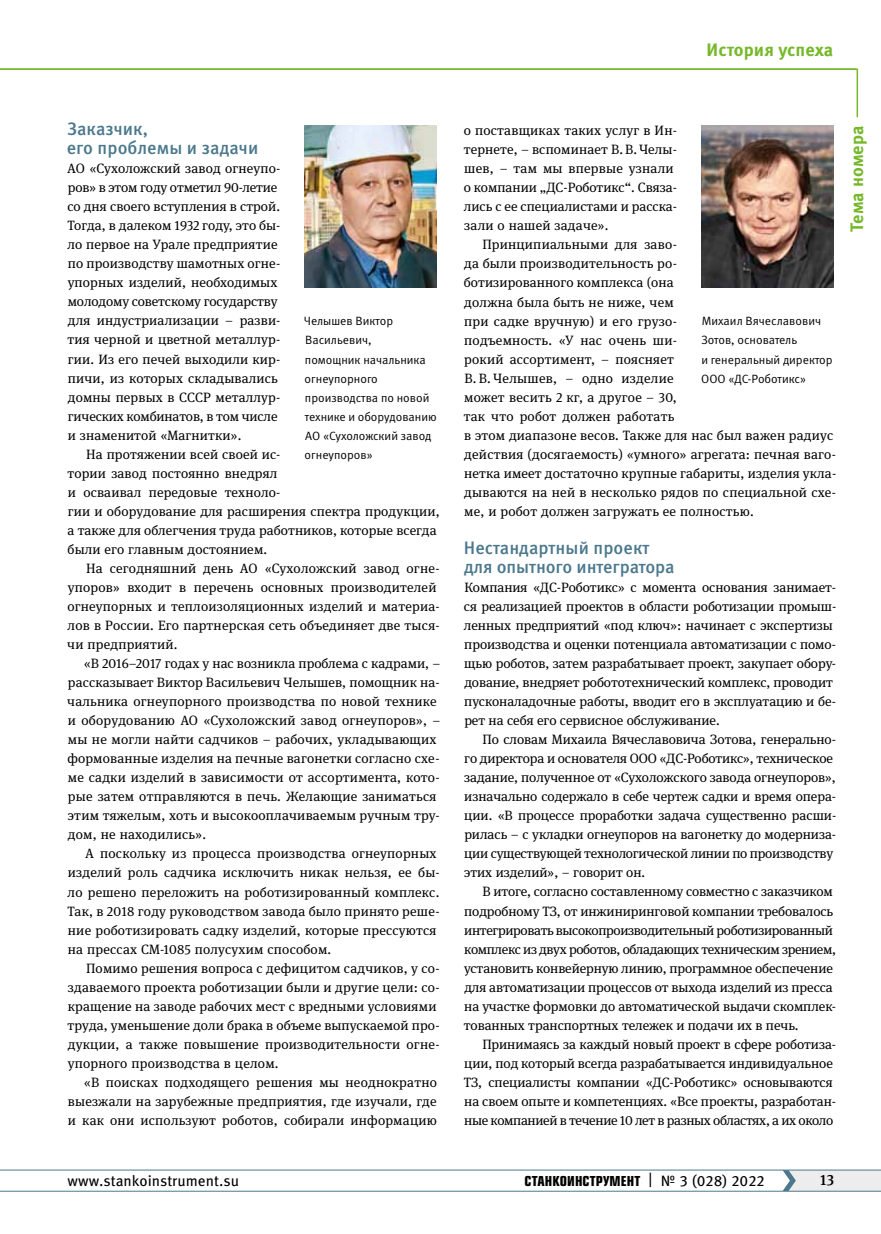
<style>
.page{position:relative;width:881px;height:1234px;background:#fff}
.page>*{position:absolute;margin:0;border:0;box-sizing:border-box;transform-origin:0 0}
.t1{font:500 18px/19px "Meta Pro";letter-spacing:.005em;color:#4b788c}
.t2{font:700 18px "Meta Pro";letter-spacing:.005em;color:#76b82a}
.t3{font:15px "Eurostile Con Hea";letter-spacing:.005em;color:#000}
.t4{font:15px "Meta Pro";color:#000}
.t5{font:500 15px "Meta Serif Pro";color:#000}
.t6{font:13.5px/19px "Meta Serif Pro";letter-spacing:.01em;color:#000}
.t7{font:13.5px/19px "Meta Serif Pro";letter-spacing:-.01em;color:#000}
.t8{font:12px/19px "Meta Pro Norm";color:#000}
.s1{font-family:"Meta Pro"}
</style>
<div class="page">
<hr style="left:0;top:1190px;width:880px;height:1px;background:#4b788c">
<hr style="left:0;top:1169px;width:880px;height:1px;background:#4b788c">
<svg style="left:782px;top:1169px;width:98px;height:21px;background:#dde2e4"></svg>
<img style="left:304px;top:125px;width:132px;height:162px">
<img style="left:701px;top:125px;width:131px;height:162px">
<svg style="left:1px;top:68px;width:857px;height:50px"></svg>
<h1 class="t2" style="left:706px;top:36px;width:128px">История успеха</h1>
<h1 class="t1" style="left:67px;top:118px;width:193px">Заказчик,<br>его проблемы и задачи</h1>
<p class="t6" style="left:67px;top:158px;width:215px">АО «Сухоложский завод огнеупо‑ ров» в этом году отметил 90‑летие со дня своего вступления в строй.<br>Тогда, в далеком 1932 году, это бы‑ ло первое на Урале предприятие по производству шамотных огне&shy;упорных изделий, необходимых молодому советскому государству для индустриализации – разви‑ тия черной и цветной металлур‑ гии. Из его печей выходили кир‑ пичи, из которых складывались домны первых в СССР металлур‑ гических комбинатов, в том числе и знаменитой «Магнитки».</p>
<p class="t6" style="left:67px;top:443px;width:373px;text-indent:19px">На протяжении всей своей ис‑<br>тории завод постоянно внедрял<br>и осваивал передовые техноло‑<br>гии и оборудование для расширения спектра продукции, а также для облегчения труда работников, которые всегда были его главным достоянием.</p>
<p class="t6" style="left:67px;top:558px;width:374px;text-indent:19px">На сегодняшний день АО «Сухоложский завод огне&shy;упоров» входит в перечень основных производителей огнеупорных и теплоизоляционных изделий и материа‑ лов в России. Его партнерская сеть объединяет две тыся‑ чи предприятий.</p>
<p class="t6" style="left:67px;top:653px;width:374px;text-indent:17px">«В 2016–2017 годах у нас возникла проблема с кадрами, – рассказывает Виктор Васильевич Челышев, помощник на‑ чальника огнеупорного производства по новой технике и оборудованию АО «Сухоложский завод огнеупоров», – мы не могли найти садчиков – рабочих, укладывающих формованные изделия на печные вагонетки согласно схе‑ ме садки изделий в зависимости от ассортимента, кото‑ рые затем отправляются в печь. Желающие заниматься этим тяжелым, хоть и высокооплачиваемым ручным тру‑ дом, не находились».</p>
<p class="t6" style="left:67px;top:843px;width:374px;text-indent:18px">А поскольку из процесса производства огнеупорных изделий роль садчика исключить никак нельзя, ее бы‑ ло решено переложить на роботизированный комплекс.<br>Так, в 2018 году руководством завода было принято реше‑ ние роботизировать садку изделий, которые прессуются на прессах СМ‑1085 полусухим способом.</p>
<p class="t6" style="left:67px;top:957px;width:373px;text-indent:19px">Помимо решения вопроса с дефицитом садчиков, у со‑ здаваемого проекта роботизации были и другие цели: со‑ кращение на заводе рабочих мест с вредными условиями труда, уменьшение доли брака в объеме выпускаемой про‑ дукции, а также повышение производительности огне&shy;упорного производства в целом.</p>
<p class="t6" style="left:68px;top:1071px;width:370px;text-align:justify;text-indent:16px">«В поисках подходящего решения мы неоднократно выезжали на зарубежные предприятия, где изучали, где и как они используют роботов, собирали информацию</p>
<p class="t6" style="left:463px;top:120px;width:215px">о поставщиках таких услуг в Ин‑ тернете, – вспоминает В.В.Челы‑ шев, – там мы впервые узнали о компании „ДС-Роботикс“. Связа‑ лись с ее специалистами и расска‑ зали о нашей задаче».</p>
<p class="t6" style="left:463px;top:234px;width:374px;text-indent:19px">Принципиальными для заво‑<br>да были производительность ро‑<br>ботизированного комплекса (она<br>должна была быть не ниже, чем<br>при садке вручную) и его грузо‑<br>подъемность. «У нас очень ши‑<br>рокий ассортимент, – поясняет<br>В. В.Челышев, – одно изделие<br>может весить 2 кг, а другое – 30,<br>так что робот должен работать<br>в этом диапазоне весов. Также для нас был важен радиус действия (досягаемость) «умного» агрегата: печная ваго‑ нетка имеет достаточно крупные габариты, изделия укла‑ дываются на ней в несколько рядов по специальной схе‑ ме, и робот должен загружать ее полностью.</p>
<h1 class="t1" style="left:463px;top:537px;width:212px">Нестандартный проект для опытного интегратора</h1>
<p class="t6" style="left:463px;top:577px;width:374px">Компания «ДС-Роботикс» с момента основания занимает‑ ся реализацией проектов в области роботизации промыш‑ ленных предприятий «под ключ»: начинает с экспертизы производства и оценки потенциала автоматизации с помо‑ щью роботов, затем разрабатывает проект, закупает обору‑ дование, внедряет робототехнический комплекс, проводит пусконаладочные работы, вводит его в эксплуатацию и бе‑ рет на себя его сервисное обслуживание.</p>
<p class="t6" style="left:464px;top:729px;width:373px;text-indent:18px">По словам Михаила Вячеславовича Зотова, генерально‑ го директора и основателя ООО «ДС-Роботикс», техническое задание, полученное от «Сухоложского завода огнеупоров», изначально содержало в себе чертеж садки и время опера‑ ции. «В процессе проработки задача существенно расши‑ рилась – с укладки огнеупоров на вагонетку до модерниза‑ ции существующей технологической линии по производству этих изделий», – говорит он.</p>
<p class="t7" style="left:463px;top:881px;width:373px;text-indent:19px">В итоге, согласно составленному совместно с заказчиком подробному ТЗ, от инжиниринговой компании требовалось интегрировать высокопроизводительный роботизированный комплекс из двух роботов, обладающих техническим зрением, установить конвейерную линию, программное обеспечение для автоматизации процессов от выхода изделий из пресса на участке формовки до автоматической выдачи скомплек‑ тованных транспортных тележек и подачи их в печь.</p>
<p class="t6" style="left:463px;top:1033px;width:374px;text-indent:19px">Принимаясь за каждый новый проект в сфере роботиза‑ ции, под который всегда разрабатывается индивидуальное ТЗ, специалисты компании «ДС-Роботикс» основываются на своем опыте и компетенциях. «Все проекты, разработан‑ ные компанией в течение 10 лет в разных областях, а их около</p>
<p class="t8" style="left:304px;top:311px;width:134px">Челышев Виктор<br>Васильевич,<br>помощник начальника огнеупорного производства по новой технике и оборудованию<br>АО «Сухоложский завод огнеупоров»</p>
<p class="t8" style="left:700px;top:311px;width:133px">Михаил Вячеславович<br>Зотов, основатель<br>и генеральный директор<br>ООО «ДС-Роботикс»</p>
<h1 class="t2" style="left:842px;top:232px;width:108px;rotate:-90deg">Тема номера</h1>
<p class="t4" style="left:68px;top:1168px;width:173px">www.stankoinstrument.su</p>
<p class="t3" style="left:524px;top:1169px;width:242px">СТАНКОИНСТРУМЕНТ <span class="s1">| № 3 (028) 2022</span></p>
<p class="t5" style="left:819px;top:1168px;width:15px">13</p>
</div>
